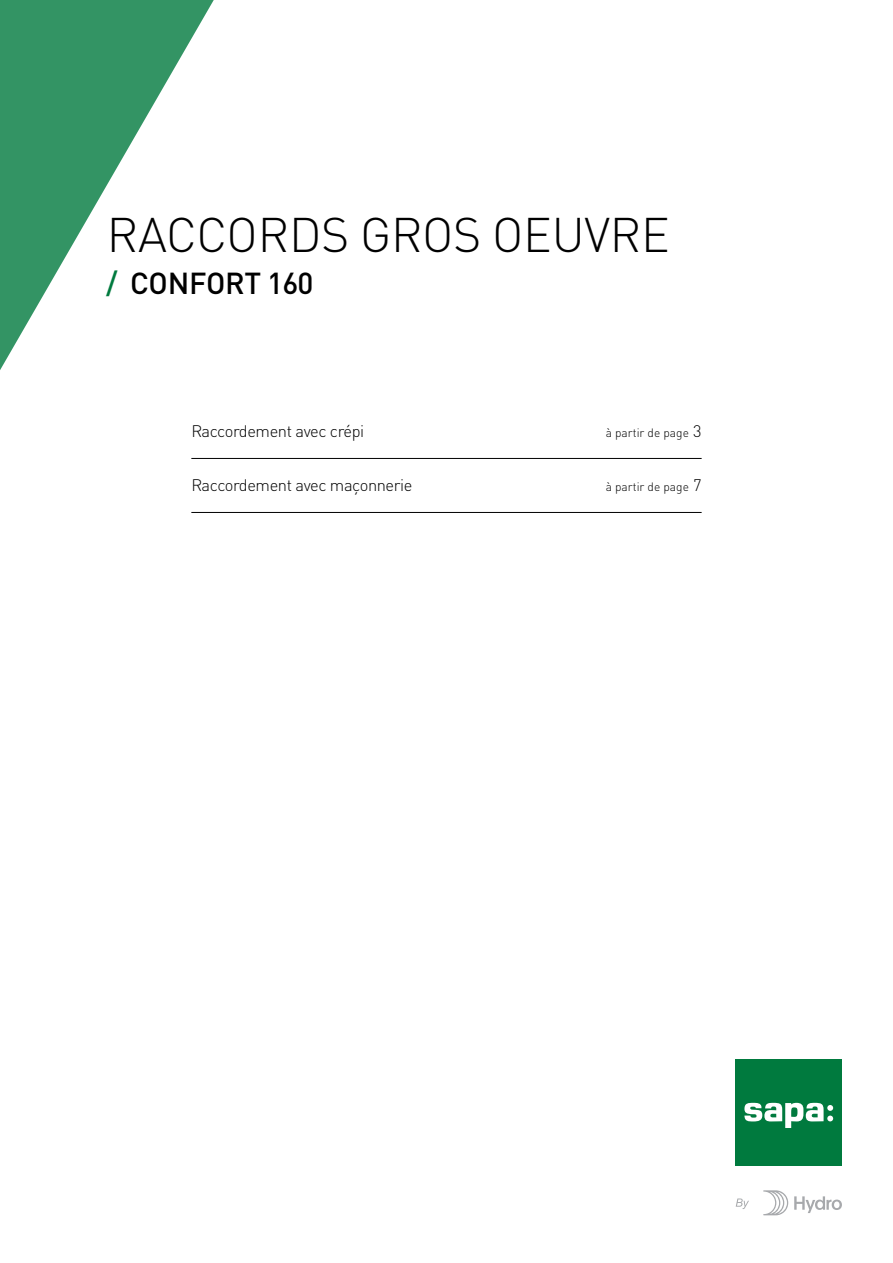
<style>
.page{position:relative;width:893px;height:1263px;background:#fff}
.page>*{position:absolute;margin:0;border:0;box-sizing:border-box;transform-origin:0 0}
.t1{font:300 48px "DIN Pro";letter-spacing:-.005em;color:#000}
.t2{font:500 30px "DIN Pro";letter-spacing:-.02em;color:#000}
.t3{font:300 16.5px "DIN Pro";letter-spacing:-.025em;color:#000}
.t4{font:300 12px "DIN Pro";color:#000}
.s1{color:#007a3e}
.s2{font-size:16.5px}
</style>
<div class="page">
<svg style="left:0;top:0;width:214px;height:370px"></svg>
<div style="left:736px;top:1059px;width:106px;height:106px;background:#007a3e"></div>
<svg style="left:744px;top:1103px;width:89px;height:25px"></svg>
<svg style="left:794px;top:1196px;width:48px;height:17px"></svg>
<svg style="left:763px;top:1190px;width:25px;height:25px"></svg>
<svg style="left:736px;top:1198px;width:13px;height:11px"></svg>
<hr style="left:191px;top:458px;width:511px;height:1px;background:#000">
<hr style="left:191px;top:512px;width:511px;height:1px;background:#000">
<h1 class="t1" style="left:107px;top:198px;width:565px">RACCORDS GROS OEUVRE</h1>
<h2 class="t2" style="left:106px;top:259px;width:209px"><span class="s1">/</span> CONFORT 160</h2>
<p class="t3" style="left:191px;top:418px;width:174px">Raccordement avec crépi</p>
<p class="t4" style="left:606px;top:423px;width:97px">à partir de page <span class="s2">3</span></p>
<p class="t3" style="left:191px;top:472px;width:223px">Raccordement avec maçonnerie</p>
<p class="t4" style="left:606px;top:477px;width:97px">à partir de page <span class="s2">7</span></p>
</div>
